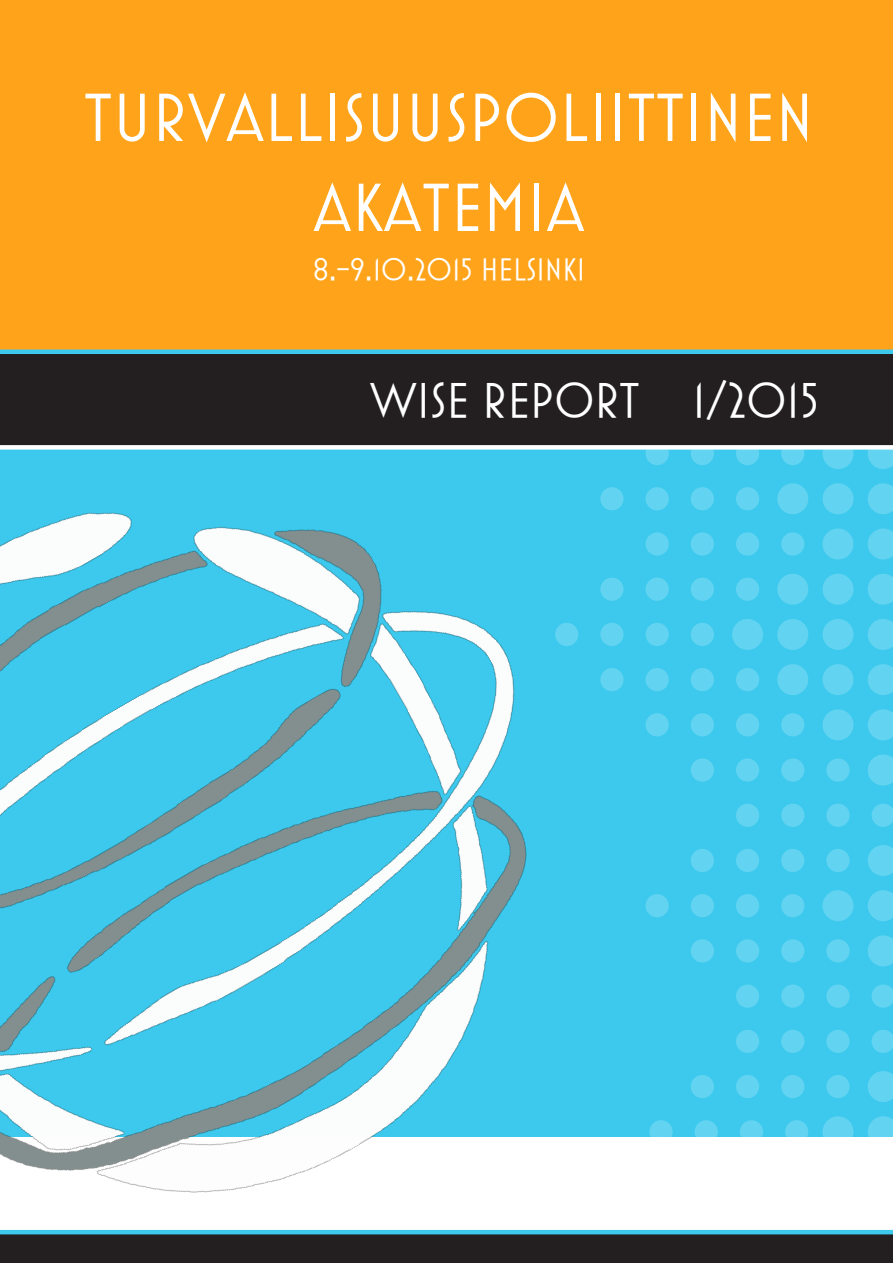
<style>
.page{position:relative;width:893px;height:1263px;background:#fff}
.page>*{position:absolute;margin:0;border:0;box-sizing:border-box;transform-origin:0 0}
.t1{font:69px/90px "Mostra One";letter-spacing:.01em;color:#fff;text-align:center}
.t2{font:49.5px "Mostra One";color:#fff}
.t3{font:31.5px "Mostra One";color:#fff}
</style>
<div class="page">
<div style="left:0;top:0;width:893px;height:352px;background:#ffa41a"></div>
<div style="left:0;top:354px;width:893px;height:782px;background:#3cc9ed"></div>
<svg style="left:868px;top:450px;width:25px;height:19px"></svg>
<svg style="left:868px;top:483px;width:25px;height:31px"></svg>
<svg style="left:868px;top:528px;width:25px;height:31px"></svg>
<svg style="left:868px;top:574px;width:25px;height:31px"></svg>
<svg style="left:868px;top:619px;width:25px;height:31px"></svg>
<svg style="left:868px;top:664px;width:25px;height:31px"></svg>
<svg style="left:868px;top:709px;width:25px;height:31px"></svg>
<svg style="left:868px;top:754px;width:25px;height:31px"></svg>
<svg style="left:868px;top:845px;width:25px;height:31px"></svg>
<svg style="left:868px;top:890px;width:25px;height:31px"></svg>
<svg style="left:868px;top:935px;width:25px;height:31px"></svg>
<svg style="left:868px;top:1071px;width:25px;height:31px"></svg>
<svg style="left:868px;top:1116px;width:25px;height:21px"></svg>
<div style="left:822px;top:438px;width:31px;height:31px;background:#62d3f0;border-radius:50%"></div>
<div style="left:822px;top:483px;width:31px;height:31px;background:#62d3f0;border-radius:50%"></div>
<div style="left:777px;top:483px;width:31px;height:31px;background:#62d3f0;border-radius:50%"></div>
<div style="left:822px;top:528px;width:31px;height:31px;background:#62d3f0;border-radius:50%"></div>
<div style="left:822px;top:574px;width:31px;height:31px;background:#62d3f0;border-radius:50%"></div>
<div style="left:777px;top:574px;width:31px;height:31px;background:#62d3f0;border-radius:50%"></div>
<div style="left:822px;top:619px;width:31px;height:31px;background:#62d3f0;border-radius:50%"></div>
<div style="left:777px;top:619px;width:31px;height:31px;background:#62d3f0;border-radius:50%"></div>
<div style="left:732px;top:619px;width:31px;height:31px;background:#62d3f0;border-radius:50%"></div>
<div style="left:822px;top:664px;width:31px;height:31px;background:#62d3f0;border-radius:50%"></div>
<div style="left:777px;top:664px;width:31px;height:31px;background:#62d3f0;border-radius:50%"></div>
<div style="left:822px;top:709px;width:31px;height:31px;background:#62d3f0;border-radius:50%"></div>
<div style="left:781px;top:713px;width:23px;height:23px;background:#62d3f0;border-radius:50%"></div>
<div style="left:822px;top:890px;width:31px;height:31px;background:#62d3f0;border-radius:50%"></div>
<svg style="left:822px;top:1116px;width:31px;height:31px"></svg>
<div style="left:736px;top:713px;width:23px;height:23px;background:#62d3f0;border-radius:50%"></div>
<div style="left:736px;top:668px;width:23px;height:23px;background:#62d3f0;border-radius:50%"></div>
<div style="left:736px;top:578px;width:23px;height:23px;background:#62d3f0;border-radius:50%"></div>
<div style="left:781px;top:532px;width:23px;height:24px;background:#62d3f0;border-radius:50%"></div>
<div style="left:736px;top:532px;width:23px;height:24px;background:#62d3f0;border-radius:50%"></div>
<div style="left:736px;top:487px;width:23px;height:23px;background:#62d3f0;border-radius:50%"></div>
<div style="left:826px;top:758px;width:24px;height:24px;background:#62d3f0;border-radius:50%"></div>
<div style="left:781px;top:758px;width:23px;height:24px;background:#62d3f0;border-radius:50%"></div>
<div style="left:736px;top:758px;width:23px;height:24px;background:#62d3f0;border-radius:50%"></div>
<div style="left:781px;top:442px;width:23px;height:23px;background:#62d3f0;border-radius:50%"></div>
<div style="left:736px;top:442px;width:23px;height:23px;background:#62d3f0;border-radius:50%"></div>
<svg style="left:872px;top:804px;width:21px;height:23px"></svg>
<div style="left:826px;top:804px;width:24px;height:23px;background:#62d3f0;border-radius:50%"></div>
<div style="left:781px;top:804px;width:23px;height:23px;background:#62d3f0;border-radius:50%"></div>
<div style="left:736px;top:804px;width:23px;height:23px;background:#62d3f0;border-radius:50%"></div>
<div style="left:826px;top:849px;width:24px;height:23px;background:#62d3f0;border-radius:50%"></div>
<div style="left:781px;top:849px;width:23px;height:23px;background:#62d3f0;border-radius:50%"></div>
<div style="left:736px;top:849px;width:23px;height:23px;background:#62d3f0;border-radius:50%"></div>
<div style="left:781px;top:894px;width:23px;height:23px;background:#62d3f0;border-radius:50%"></div>
<div style="left:736px;top:894px;width:23px;height:23px;background:#62d3f0;border-radius:50%"></div>
<div style="left:826px;top:939px;width:24px;height:23px;background:#62d3f0;border-radius:50%"></div>
<div style="left:781px;top:939px;width:23px;height:23px;background:#62d3f0;border-radius:50%"></div>
<div style="left:736px;top:939px;width:23px;height:23px;background:#62d3f0;border-radius:50%"></div>
<svg style="left:872px;top:984px;width:21px;height:24px"></svg>
<div style="left:826px;top:984px;width:24px;height:24px;background:#62d3f0;border-radius:50%"></div>
<div style="left:781px;top:984px;width:23px;height:24px;background:#62d3f0;border-radius:50%"></div>
<div style="left:736px;top:984px;width:23px;height:24px;background:#62d3f0;border-radius:50%"></div>
<svg style="left:872px;top:1030px;width:21px;height:23px"></svg>
<div style="left:826px;top:1030px;width:24px;height:23px;background:#62d3f0;border-radius:50%"></div>
<div style="left:781px;top:1030px;width:23px;height:23px;background:#62d3f0;border-radius:50%"></div>
<div style="left:736px;top:1030px;width:23px;height:23px;background:#62d3f0;border-radius:50%"></div>
<div style="left:826px;top:1075px;width:24px;height:23px;background:#62d3f0;border-radius:50%"></div>
<div style="left:781px;top:1075px;width:23px;height:23px;background:#62d3f0;border-radius:50%"></div>
<div style="left:736px;top:1075px;width:23px;height:23px;background:#62d3f0;border-radius:50%"></div>
<svg style="left:785px;top:1120px;width:23px;height:23px"></svg>
<svg style="left:740px;top:1120px;width:23px;height:23px"></svg>
<div style="left:0;top:354px;width:893px;height:91px;background:#231f20"></div>
<div style="left:0;top:1234px;width:893px;height:29px;background:#231f20"></div>
<hr style="left:0;top:1230px;width:893px;height:4px;background:#3cc9ed">
<div style="left:0;top:349px;width:893px;height:5px;background:#3cc9ed"></div>
<div style="left:0;top:445px;width:893px;height:5px;background:#fff"></div>
<img style="left:0;top:349px;width:755px;height:886px">
<p class="t1" style="left:84px;top:72px;width:731px">TURVALLISUUSPOLIITTINEN<br>AKATEMIA</p>
<p class="t3" style="left:313px;top:252px;width:274px">8.-9.10.2015 HELSINKI</p>
<p class="t2" style="left:370px;top:373px;width:450px">WISE REPORT 1/2015</p>
</div>
